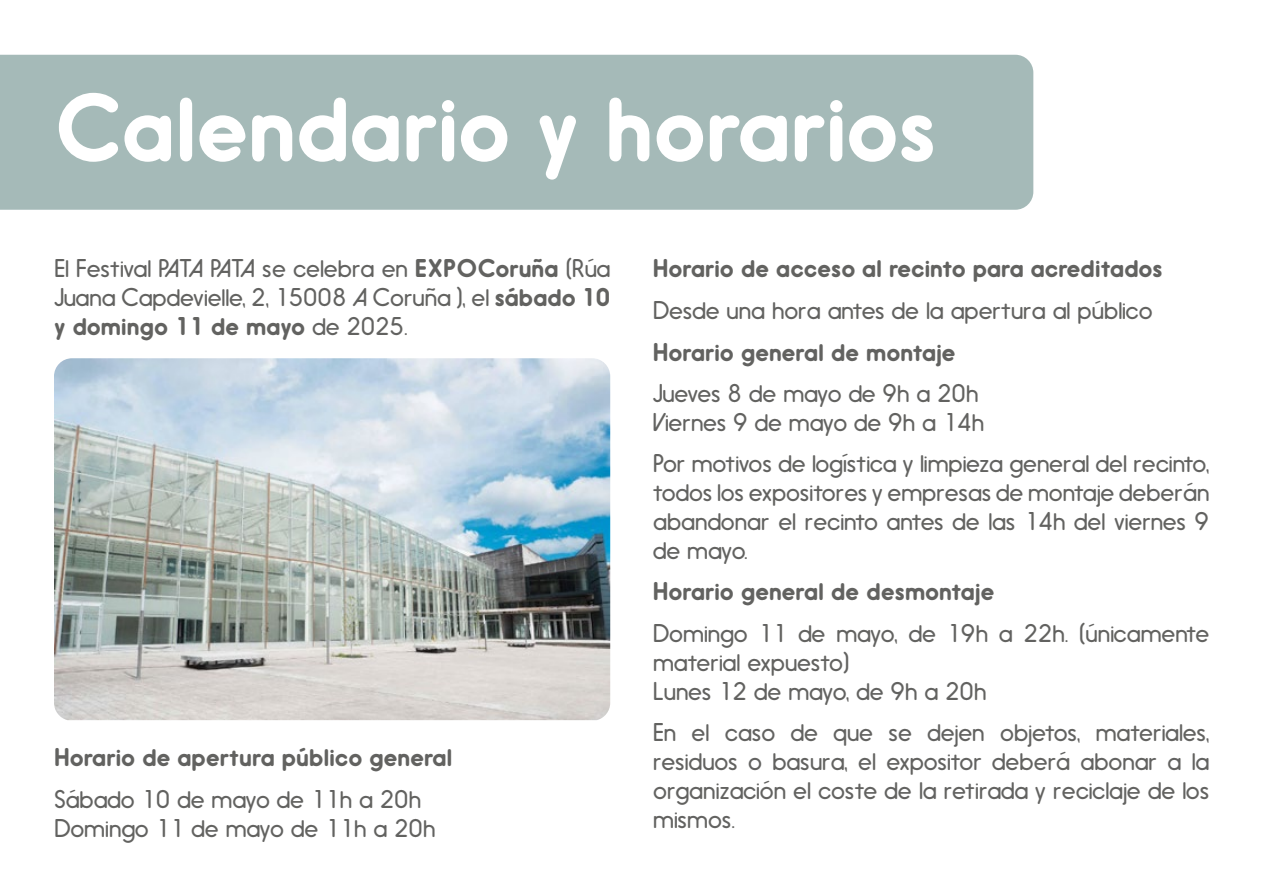
<style>
.page{position:relative;width:1263px;height:893px;background:#fff}
.page>*{position:absolute;margin:0;border:0;box-sizing:border-box;transform-origin:0 0}
.t1{font:90px "Hiruko Pro Alternate";color:#fff}
.t2{font:300 24px/28.8px "Hiruko Pro Alternate";color:#626260;text-align:justify}
.t3{font:24px "Hiruko Pro Alternate";color:#626260}
.s1{font-weight:400}
</style>
<div class="page">
<div style="left:0;top:55px;width:1033px;height:155px;background:#a5bab8"></div>
<img style="left:54px;top:358px;width:556px;height:362px">
<h1 class="t1" style="left:54px;top:73px;width:884px">Calendario y horarios</h1>
<p class="t2" style="left:54px;top:254px;width:558px">El Festival PATA PATA se celebra en <span class="s1">EXPOCoruña</span> (Rúa Juana Capdevielle, 2, 15008 A Coruña ), el <span class="s1">sábado 10 y domingo 11 de mayo</span> de 2025.</p>
<p class="t3" style="left:653px;top:254px;width:511px">Horario de acceso al recinto para acreditados</p>
<p class="t2" style="left:653px;top:296px;width:501px">Desde una hora antes de la apertura al público</p>
<p class="t3" style="left:653px;top:337px;width:304px">Horario general de montaje</p>
<p class="t2" style="left:653px;top:379px;width:333px">Jueves 8 de mayo de 9h a 20h<br>Viernes 9 de mayo de 9h a 14h</p>
<p class="t2" style="left:653px;top:449px;width:558px">Por motivos de logística y limpieza general del recinto, todos los expositores y empresas de montaje deberán abandonar el recinto antes de las 14h del viernes 9 de mayo.</p>
<p class="t3" style="left:653px;top:577px;width:343px">Horario general de desmontaje</p>
<p class="t2" style="left:653px;top:619px;width:558px;text-align:left">Domingo 11 de mayo, de 19h a 22h. (únicamente material expuesto)<br>Lunes 12 de mayo, de 9h a 20h</p>
<p class="t2" style="left:653px;top:718px;width:558px">En el caso de que se dejen objetos, materiales, residuos o basura, el expositor deberá abonar a la organización el coste de la retirada y reciclaje de los mismos.</p>
<p class="t3" style="left:54px;top:743px;width:400px">Horario de apertura público general</p>
<p class="t2" style="left:54px;top:785px;width:383px">Sábado 10 de mayo de 11h a 20h<br>Domingo 11 de mayo de 11h a 20h</p>
</div>
